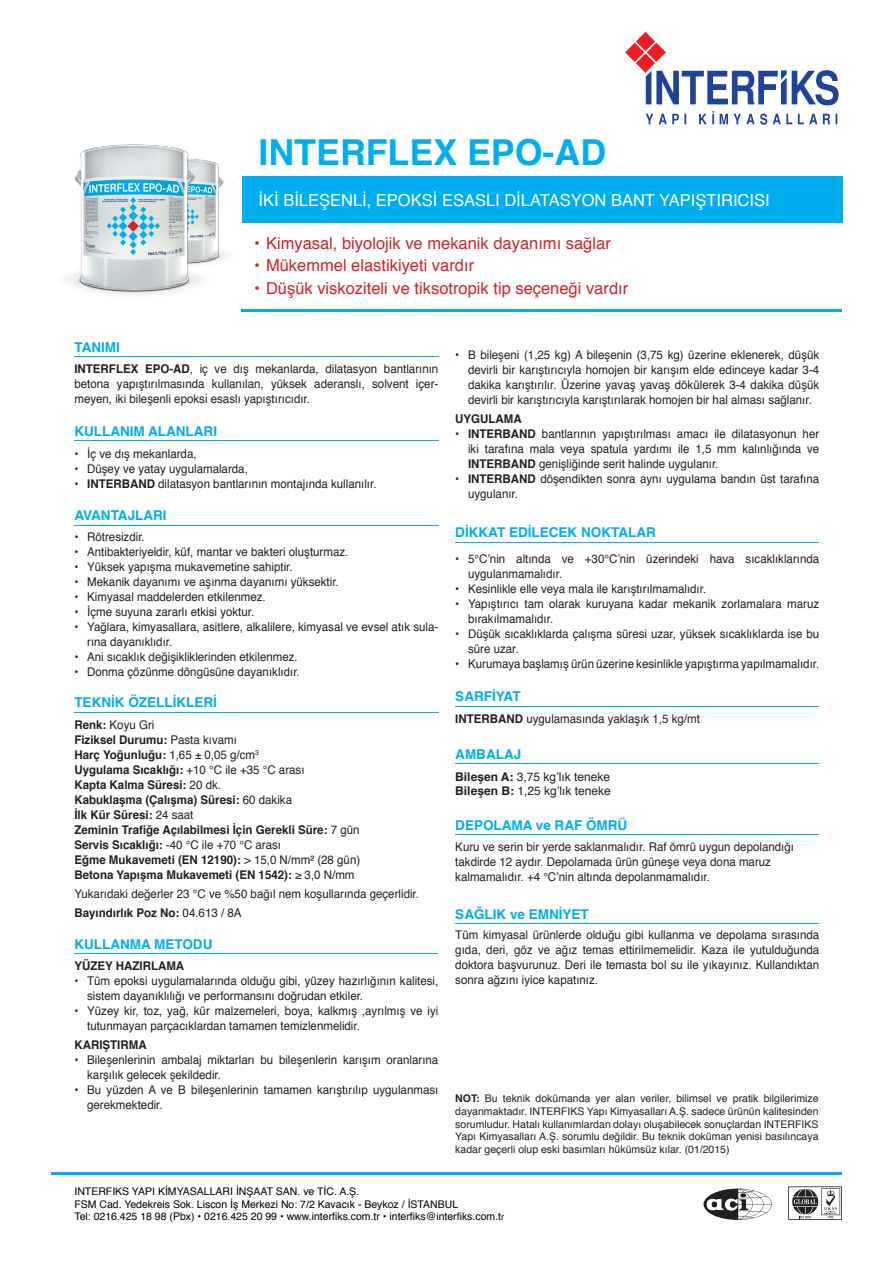
<style>
.page{position:relative;width:893px;height:1263px;background:#fff}
.page>*{position:absolute;margin:0;border:0;box-sizing:border-box;transform-origin:0 0}
.t1{font:700 35.7px "Helvetica";color:#00aeef}
.t2{font:16.5px "Helvetica";color:#d1232a}
.t3{font:16.5px "Helvetica";color:#fff}
.t4{font:700 13.5px "Helvetica";color:#00aeef}
.t5{font:12px/15px "Helvetica";color:#231f20;scale:.96 1}
.t6{font:700 12px/15px "Helvetica";color:#231f20;scale:.96 1}
.t7{font:12px/14.2px "Helvetica";color:#231f20}
.t8{font:10.5px/12.6px "Helvetica";color:#231f20;text-align:justify}
.t9{font:10.5px/12.6px "Helvetica";color:#000}
.s1{font-weight:700}
.s2{font-weight:400}
.s3{font-size:9px}
</style>
<div class="page">
<hr style="left:51px;top:1172px;width:791px;height:2px;background:#00aeef">
<hr style="left:74px;top:356px;width:364px;height:1px;background:#00aeef">
<hr style="left:74px;top:440px;width:364px;height:1px;background:#00aeef">
<hr style="left:74px;top:525px;width:364px;height:1px;background:#00aeef">
<hr style="left:74px;top:712px;width:364px;height:1px;background:#00aeef">
<svg style="left:788px;top:1186px;width:54px;height:34px"></svg>
<svg style="left:703px;top:1188px;width:69px;height:32px"></svg>
<hr style="left:74px;top:953px;width:364px;height:1px;background:#00aeef">
<hr style="left:455px;top:706px;width:364px;height:1px;background:#00aeef">
<hr style="left:455px;top:834px;width:364px;height:1px;background:#00aeef">
<hr style="left:455px;top:922px;width:364px;height:1px;background:#00aeef">
<hr style="left:455px;top:542px;width:364px;height:1px;background:#00aeef">
<div style="left:242px;top:176px;width:601px;height:47px;background:#00aeef"></div>
<hr style="left:242px;top:309px;width:600px;height:2px;background:#00aeef">
<svg style="left:625px;top:32px;width:214px;height:93px"></svg>
<hr style="left:455px;top:763px;width:364px;height:1px;background:#00aeef">
<img style="left:67px;top:144px;width:158px;height:151px">
<h1 class="t1" style="left:259px;top:123px;width:349px">INTERFLEX EPO-AD</h1>
<h2 class="t3" style="left:259px;top:187px;width:513px">İKİ BİLEŞENLİ, EPOKSİ ESASLI DİLATASYON BANT YAPIŞTIRICISI</h2>
<h2 class="t2" style="left:254px;top:230px;width:358px">• Kimyasal, biyolojik ve mekanik dayanımı sağlar</h2>
<h2 class="t2" style="left:254px;top:253px;width:222px">• Mükemmel elastikiyeti vardır</h2>
<h2 class="t2" style="left:254px;top:275px;width:376px">• Düşük viskoziteli ve tiksotropik tip seçeneği vardır</h2>
<p class="t4" style="left:74px;top:336px;width:47px">TANIMI</p>
<p class="t5" style="left:74px;top:362px;width:381px;text-align:justify"><span class="s1">INTERFLEX EPO-AD</span>, iç ve dış mekanlarda, dilatasyon bantlarının betona yapıştırılmasında kullanılan, yüksek aderanslı, solvent içer&shy;meyen, iki bileşenli epoksi esaslı yapıştırıcıdır.</p>
<p class="t4" style="left:74px;top:421px;width:144px">KULLANIM ALANLARI</p>
<p class="t5" style="left:74px;top:447px;width:129px">• İç ve dış mekanlarda,</p>
<p class="t5" style="left:74px;top:462px;width:182px">• Düşey ve yatay uygulamalarda,</p>
<p class="t5" style="left:74px;top:477px;width:316px"><span class="s1">• INTERBAND</span> dilatasyon bantlarının montajında kullanılır.</p>
<p class="t4" style="left:74px;top:504px;width:94px">AVANTAJLARI</p>
<p class="t5" style="left:74px;top:530px;width:75px">• Rötresizdir.</p>
<p class="t5" style="left:74px;top:545px;width:287px">• Antibakteriyeldir, küf, mantar ve bakteri oluşturmaz.</p>
<p class="t5" style="left:74px;top:560px;width:229px">• Yüksek yapışma mukavemetine sahiptir.</p>
<p class="t5" style="left:74px;top:575px;width:277px">• Mekanik dayanımı ve aşınma dayanımı yüksektir.</p>
<p class="t5" style="left:74px;top:590px;width:201px">• Kimyasal maddelerden etkilenmez.</p>
<p class="t5" style="left:74px;top:605px;width:189px">• İçme suyuna zararlı etkisi yoktur.</p>
<p class="t5" style="left:87px;top:620px;width:367px;text-indent:-13px">• Yağlara, kimyasallara, asitlere, alkalilere, kimyasal ve evsel atık sula&shy;rına dayanıklıdır.</p>
<p class="t5" style="left:74px;top:650px;width:234px">• Ani sıcaklık değişikliklerinden etkilenmez.</p>
<p class="t5" style="left:74px;top:665px;width:236px">• Donma çözünme döngüsüne dayanıklıdır.</p>
<p class="t4" style="left:74px;top:691px;width:144px">TEKNİK ÖZELLİKLERİ</p>
<p class="t6" style="left:74px;top:717px;width:299px">Renk: <span class="s2">Koyu Gri<br></span>Fiziksel Durumu: <span class="s2">Pasta kıvamı<br></span>Harç Yoğunluğu: <span class="s2">1,65 ± 0,05 g/cm</span><sup>3<br></sup>Uygulama Sıcaklığı: <span class="s2">+10 °C ile +35 °C arası<br></span>Kapta Kalma Süresi: <span class="s2">20 dk.<br></span>Kabuklaşma (Çalışma) Süresi: <span class="s2">60 dakika<br></span>İlk Kür Süresi: <span class="s2">24 saat<br></span>Zeminin Trafiğe Açılabilmesi İçin Gerekli Süre: <span class="s2">7 gün </span>Servis Sıcaklığı: <span class="s2">-40 °C ile +70 °C arası<br></span>Eğme Mukavemeti (EN 12190): <span class="s2">&gt; 15,0 N/mm² (28 gün)<br></span>Betona Yapışma Mukavemeti (EN 1542): <span class="s2">≥ 3,0 N/mm</span></p>
<p class="t5" style="left:74px;top:884px;width:360px;line-height:19.2px">Yukarıdaki değerler 23 °C ve %50 bağıl nem koşullarında geçerlidir.<br><span class="s1">Bayındırlık Poz No:</span> 04.613 / 8A</p>
<p class="t4" style="left:74px;top:933px;width:139px">KULLANMA METODU</p>
<p class="t6" style="left:74px;top:958px;width:116px">YÜZEY HAZIRLAMA</p>
<p class="t5" style="left:87px;top:974px;width:367px;text-indent:-13px">• Tüm epoksi uygulamalarında olduğu gibi, yüzey hazırlığının kalitesi, sistem dayanıklılığı ve performansını doğrudan etkiler.</p>
<p class="t5" style="left:87px;top:1004px;width:367px;text-indent:-13px">• Yüzey kir, toz, yağ, kür malzemeleri, boya, kalkmış ,ayrılmış ve iyi tutunmayan parçacıklardan tamamen temizlenmelidir.</p>
<p class="t6" style="left:74px;top:1038px;width:77px">KARIŞTIRMA</p>
<p class="t5" style="left:87px;top:1053px;width:367px;text-indent:-13px">• Bileşenlerinin ambalaj miktarları bu bileşenlerin karışım oranlarına karşılık gelecek şekildedir.</p>
<p class="t5" style="left:87px;top:1083px;width:367px;text-indent:-13px">• Bu yüzden A ve B bileşenlerinin tamamen karıştırılıp uygulanması gerekmektedir.</p>
<p class="t5" style="left:468px;top:347px;width:367px;text-align:justify;text-indent:-13px">• B bileşeni (1,25 kg) A bileşenin (3,75 kg) üzerine eklenerek, düşük devirli bir karıştırıcıyla homojen bir karışım elde edinceye kadar 3-4 dakika karıştırılır. Üzerine yavaş yavaş dökülerek 3-4 dakika düşük devirli bir karıştırıcıyla karıştırılarak homojen bir hal alması sağlanır.</p>
<p class="t6" style="left:455px;top:411px;width:71px">UYGULAMA</p>
<p class="t5" style="left:468px;top:427px;width:367px;text-align:justify;text-indent:-13px"><span class="s1">• INTERBAND</span> bantlarının yapıştırılması amacı ile dilatasyonun her iki tarafına mala veya spatula yardımı ile 1,5 mm kalınlığında ve <span class="s1">INTERBAND</span> genişliğinde serit halinde uygulanır.</p>
<p class="t5" style="left:468px;top:472px;width:367px;text-indent:-13px"><span class="s1">• INTERBAND</span> döşendikten sonra aynı uygulama bandın üst tarafına uygulanır.</p>
<p class="t4" style="left:455px;top:521px;width:202px">DİKKAT EDİLECEK NOKTALAR</p>
<p class="t5" style="left:468px;top:551px;width:367px;text-indent:-13px">• 5°C’nin altında ve +30°C’nin üzerindeki hava sıcaklıklarında uygulanmamalıdır.</p>
<p class="t5" style="left:455px;top:581px;width:263px">• Kesinlikle elle veya mala ile karıştırılmamalıdır.</p>
<p class="t5" style="left:468px;top:596px;width:367px;text-indent:-13px">• Yapıştırıcı tam olarak kuruyana kadar mekanik zorlamalara maruz bırakılmamalıdır.</p>
<p class="t5" style="left:468px;top:626px;width:367px;text-indent:-13px">• Düşük sıcaklıklarda çalışma süresi uzar, yüksek sıcaklıklarda ise bu süre uzar.</p>
<p class="t5" style="left:455px;top:656px;width:381px">• Kurumaya başlamış ürün üzerine kesinlikle yapıştırma yapılmamalıdır.</p>
<p class="t4" style="left:455px;top:686px;width:67px">SARFİYAT</p>
<p class="t5" style="left:455px;top:712px;width:256px"><span class="s1">INTERBAND</span> uygulamasında yaklaşık 1,5 kg/mt</p>
<p class="t4" style="left:455px;top:743px;width:67px">AMBALAJ</p>
<p class="t7" style="left:455px;top:770px;width:157px"><span class="s1">Bileşen A:</span> 3,75 kg’lık teneke<br><span class="s1">Bileşen B:</span> 1,25 kg’lık teneke</p>
<p class="t4" style="left:455px;top:814px;width:174px">DEPOLAMA ve RAF ÖMRÜ</p>
<p class="t5" style="left:455px;top:839px;width:354px">Kuru ve serin bir yerde saklanmalıdır. Raf ömrü uygun depolandığı takdirde 12 aydır. Depolamada ürün güneşe veya dona maruz kalmamalıdır. +4 °C’nin altında depolanmamalıdır.</p>
<p class="t4" style="left:455px;top:903px;width:135px">SAĞLIK ve EMNİYET</p>
<p class="t5" style="left:455px;top:928px;width:381px;text-align:justify">Tüm kimyasal ürünlerde olduğu gibi kullanma ve depolama sırasında gıda, deri, göz ve ağız temas ettirilmemelidir. Kaza ile yutulduğunda doktora başvurunuz. Deri ile temasta bol su ile yıkayınız. Kullandıktan sonra ağzını iyice kapatınız.</p>
<p class="t8" style="left:455px;top:1093px;width:365px"><span class="s1">NOT:</span> Bu teknik dokümanda yer alan veriler, bilimsel ve pratik bilgilerimize dayanmaktadır. INTERFIKS Yapı Kimyasalları A.Ş. sadece ürünün kalitesinden sorumludur. Hatalı kullanımlardan dolayı oluşabilecek sonuçlardan INTERFIKS Yapı Kimyasalları A.Ş. sorumlu değildir. Bu teknik doküman yenisi basılıncaya kadar geçerli olup eski basımları hükümsüz kılar. (01/2015)</p>
<p class="t9" style="left:74px;top:1185px;width:431px">INTERFIKS YAPI KİMYASALLARI İNŞAAT SAN. ve TİC. A.Ş.<br>FSM Cad. Yedekreis Sok. Liscon İş Merkezi No: 7/2 Kavacık - Beykoz / İSTANBUL<br>Tel: 0216.425 18 98 (Pbx) • 0216.425 20 99 • www.interfiks.com.tr • interfiks@interfiks.com.t<span class="s3">r</span></p>
</div>
